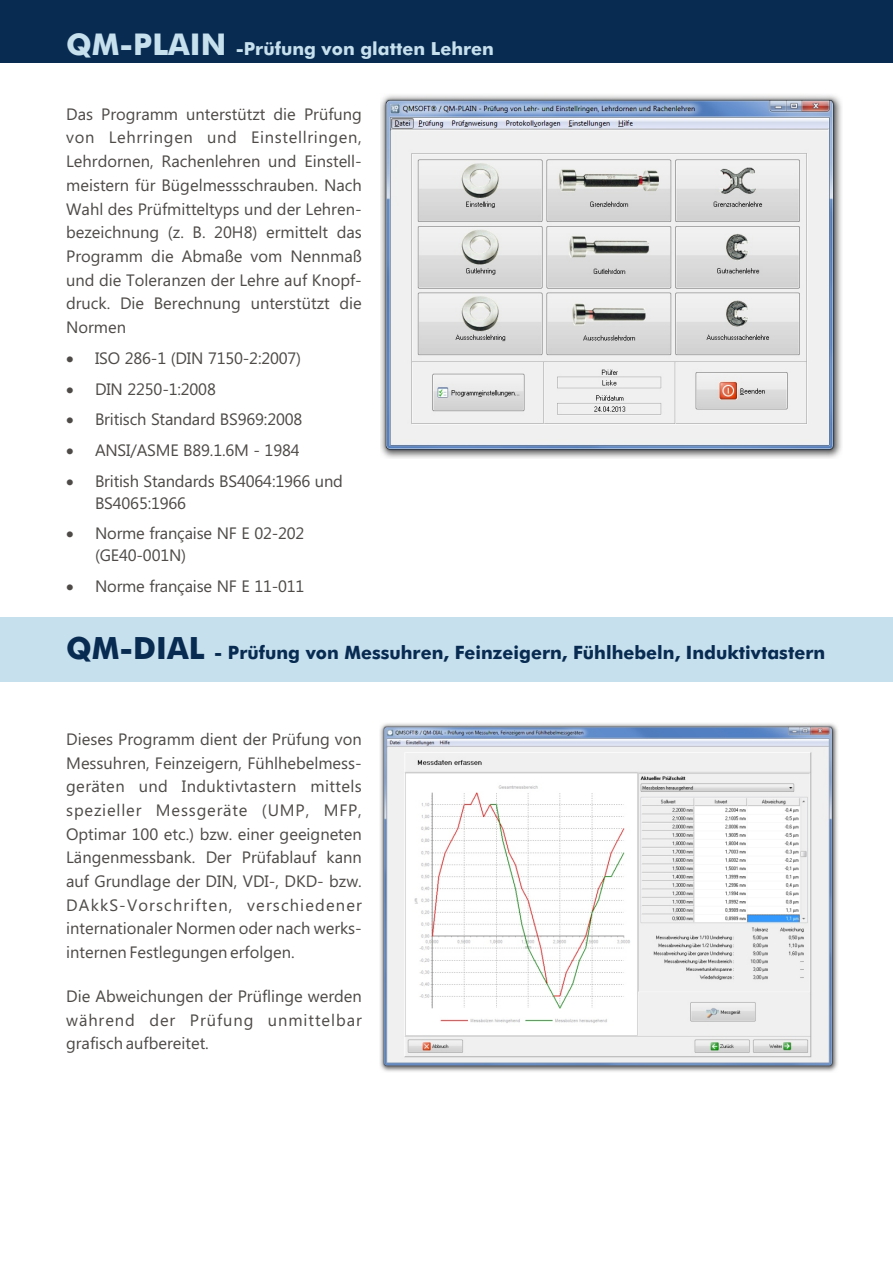
<style>
.page{position:relative;width:893px;height:1263px;background:#fff}
.page>*{position:absolute;margin:0;border:0;box-sizing:border-box;transform-origin:0 0}
.t1{font:500 18.45px "Futura BT";color:#082b52}
.t2{font:500 18px "Futura BT";color:#c7e0ed}
.t3{font:16.5px/23.7px "Ebrima";letter-spacing:-.01em;color:#4d4a47;text-align:justify}
.s1{font-size:30px}
.s2{font-size:30.75px}
</style>
<div class="page">
<div style="left:0;top:0;width:893px;height:62px;background:#082b52"></div>
<div style="left:0;top:618px;width:893px;height:64px;background:#c7e0ed"></div>
<img style="left:381px;top:95px;width:461px;height:363px">
<img style="left:380px;top:723px;width:458px;height:349px">
<p class="t2" style="left:66px;top:41px;width:429px"><span class="s1">QM-PLAIN</span> -Prüfung von glatten Lehren</p>
<p class="t3" style="left:66px;top:104px;width:297px">Das Programm unterstützt die Prüfung von Lehrringen und Einstellringen, Lehrdornen, Rachenlehren und Einstell&shy;meistern für Bügelmessschrauben. Nach Wahl des Prüfmitteltyps und der Lehren&shy;bezeichnung (z. B. 20H8) ermittelt das Programm die Abmaße vom Nennmaß und die Toleranzen der Lehre auf Knopf&shy;druck. Die Berechnung unterstützt die Normen</p>
<p class="t3" style="left:66px;top:348px;width:237px">•ISO 286-1 (DIN 7150-2:2007)</p>
<p class="t3" style="left:66px;top:378px;width:151px">•DIN 2250-1:2008</p>
<p class="t3" style="left:66px;top:409px;width:238px">•Britisch Standard BS969:2008</p>
<p class="t3" style="left:66px;top:440px;width:235px">•ANSI/ASME B89.1.6M - 1984</p>
<p class="t3" style="left:95px;top:471px;width:249px;line-height:21.9px;text-indent:-29px">•British Standards BS4064:1966 und<br>BS4065:1966</p>
<p class="t3" style="left:95px;top:524px;width:211px;line-height:21.9px;text-indent:-29px">•Norme française NF E 02-202 (GE40-001N)</p>
<p class="t3" style="left:66px;top:576px;width:240px">•Norme française NF E 11-011</p>
<p class="t1" style="left:66px;top:645px;width:760px"><span class="s2">QM-DIAL</span> - Prüfung von Messuhren, Feinzeigern, Fühlhebeln, Induktivtastern</p>
<p class="t3" style="left:66px;top:729px;width:297px">Dieses Programm dient der Prüfung von Messuhren, Feinzeigern, Fühlhebelmess&shy;geräten und Induktivtastern mittels spezieller Messgeräte (UMP, MFP, Optimar 100 etc.) bzw. einer geeigneten Längenmessbank. Der Prüfablauf kann auf Grundlage der DIN, VDI-, DKD- bzw.<br>DAkkS-Vorschriften, verschiedener internationaler Normen oder nach werks&shy;internen Festlegungen erfolgen.</p>
<p class="t3" style="left:66px;top:986px;width:297px">Die Abweichungen der Prüflinge werden während der Prüfung unmittelbar grafisch aufbereitet.</p>
</div>
